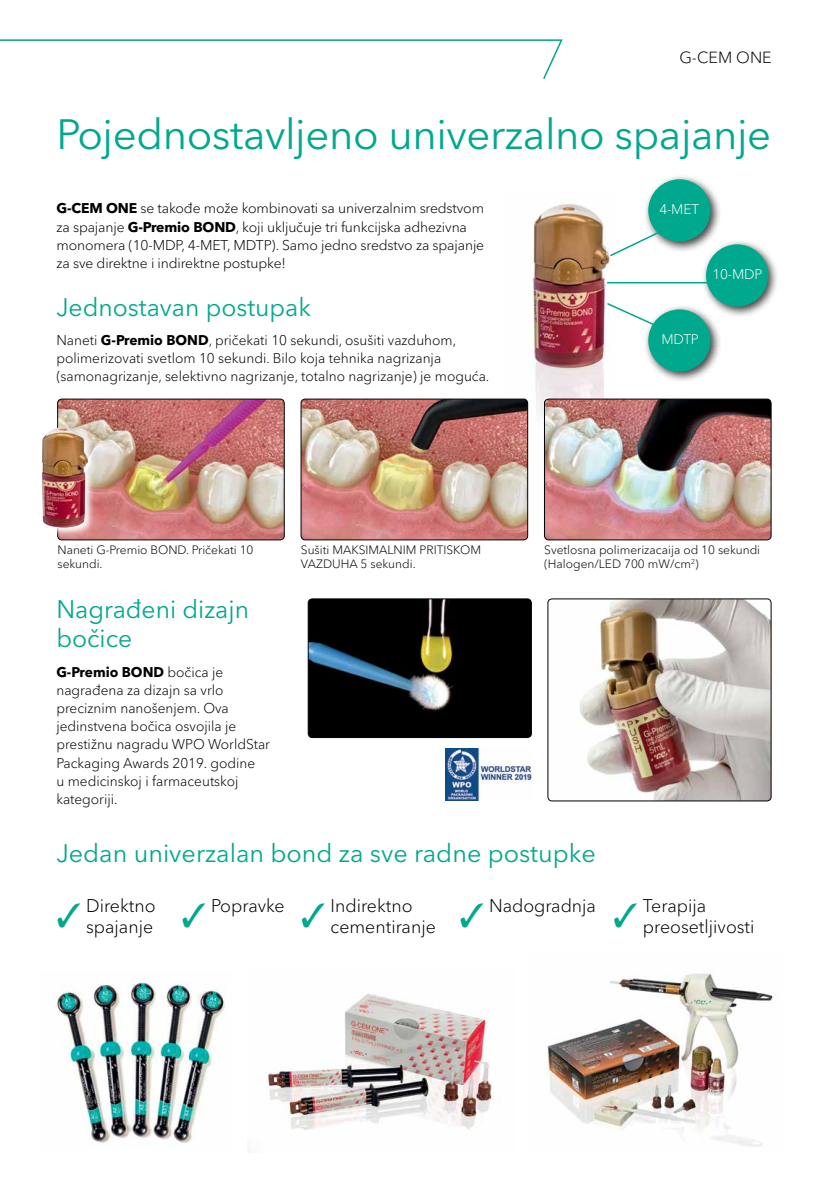
<style>
.page{position:relative;width:828px;height:1191px;background:#fff}
.page>*{position:absolute;margin:0;border:0;box-sizing:border-box;transform-origin:0 0}
.t1{font:42px "Avenir Next Cyr";letter-spacing:-.01em;color:#00a88e}
.t2{font:25.2px/29.4px "Avenir Next Cyr";color:#00a88e}
.t3{font:300 18.2px/21px "Avenir Next Cyr";color:#000}
.t4{font:300 16px "Avenir Next Cyr";color:#000}
.t5{font:300 14px/18.2px "Avenir Next Cyr";color:#000}
.t6{font:300 13.8px "Avenir Next Cyr";letter-spacing:-.01em;color:#fff}
.t7{font:300 12px/14px "Avenir Next Cyr";color:#000}
.s1{font-weight:700}
</style>
<div class="page">
<img style="left:52px;top:982px;width:173px;height:163px">
<img style="left:247px;top:994px;width:246px;height:158px">
<img style="left:546px;top:973px;width:227px;height:173px">
<img style="left:308px;top:599px;width:223px;height:138px">
<div style="left:308px;top:599px;width:223px;height:138px;border:1px solid #000;border-radius:4px"></div>
<img style="left:446px;top:748px;width:86px;height:52px">
<img style="left:549px;top:599px;width:222px;height:202px">
<div style="left:548px;top:599px;width:223px;height:202px;border:1px solid #000;border-radius:4px"></div>
<svg style="left:0;top:39px;width:563px;height:40px"></svg>
<img style="left:507px;top:203px;width:110px;height:235px">
<div style="left:643px;top:174px;width:79px;height:79px;background:#000;opacity:.75"></div>
<div style="left:648px;top:179px;width:62px;height:63px;background:#00a88e;border-radius:50%"></div>
<div style="left:701px;top:239px;width:78px;height:79px;background:#000;opacity:.75"></div>
<div style="left:706px;top:244px;width:62px;height:63px;background:#00a88e;border-radius:50%"></div>
<div style="left:643px;top:304px;width:79px;height:79px;background:#000;opacity:.75"></div>
<div style="left:648px;top:309px;width:62px;height:63px;background:#00a88e;border-radius:50%"></div>
<svg style="left:608px;top:226px;width:61px;height:32px"></svg>
<hr style="left:607px;top:282px;width:106px;height:1px;background:#00a88e">
<svg style="left:605px;top:301px;width:54px;height:27px"></svg>
<img style="left:58px;top:399px;width:226px;height:141px">
<div style="left:57px;top:399px;width:227px;height:141px;border:1px solid #000;border-radius:4px"></div>
<img style="left:301px;top:399px;width:227px;height:141px">
<div style="left:301px;top:399px;width:227px;height:141px;border:1px solid #000;border-radius:4px"></div>
<img style="left:544px;top:399px;width:227px;height:141px">
<div style="left:544px;top:399px;width:227px;height:141px;border:1px solid #000;border-radius:4px"></div>
<svg style="left:57px;top:425px;width:41px;height:112px"></svg>
<img style="left:42px;top:427px;width:46px;height:101px">
<p class="t4" style="left:679px;top:47px;width:94px">G-CEM ONE</p>
<h1 class="t1" style="left:56px;top:109px;width:716px">Pojednostavljeno univerzalno spajanje</h1>
<p class="t5" style="left:56px;top:199px;width:429px"><span class="s1">G-CEM ONE</span> se takođe može kombinovati sa univerzalnim sredstvom za spajanje <span class="s1">G-Premio BOND</span>, koji uključuje tri funkcijska adhezivna monomera (10-MDP, 4-MET, MDTP). Samo jedno sredstvo za spajanje za sve direktne i indirektne postupke!</p>
<h2 class="t2" style="left:56px;top:292px;width:256px">Jednostavan postupak</h2>
<p class="t5" style="left:56px;top:331px;width:434px">Naneti <span class="s1">G-Premio BOND</span>, pričekati 10 sekundi, osušiti vazduhom, polimerizovati svetlom 10 sekundi. Bilo koja tehnika nagrizanja (samonagrizanje, selektivno nagrizanje, totalno nagrizanje) je moguća.</p>
<p class="t6" style="left:659px;top:201px;width:41px">4-MET</p>
<p class="t6" style="left:712px;top:266px;width:52px">10-MDP</p>
<p class="t6" style="left:661px;top:331px;width:39px">MDTP</p>
<p class="t7" style="left:57px;top:543px;width:198px">Naneti G-Premio BOND. Pričekati 10 sekundi.</p>
<p class="t7" style="left:301px;top:543px;width:182px">Sušiti MAKSIMALNIM PRITISKOM<br>VAZDUHA 5 sekundi.</p>
<p class="t7" style="left:544px;top:543px;width:217px">Svetlosna polimerizacaija od 10 sekundi (Halogen/LED 700 mW/cm<sup>2</sup>)</p>
<h2 class="t2" style="left:56px;top:594px;width:194px">Nagrađeni dizajn bočice</h2>
<p class="t5" style="left:56px;top:662px;width:215px"><span class="s1">G-Premio BOND</span> bočica je nagrađena za dizajn sa vrlo preciznim nanošenjem. Ova jedinstvena bočica osvojila je prestižnu nagradu WPO WorldStar<br>Packaging Awards 2019. godine<br>u medicinskoj i farmaceutskoj kategoriji.</p>
<h2 class="t2" style="left:56px;top:838px;width:541px">Jedan univerzalan bond za sve radne postupke</h2>
<h3 class="t3" style="left:86px;top:895px;width:122px">Direktno spajanje <sup>✓</sup></h3>
<h3 class="t3" style="left:211px;top:895px;width:75px">Popravke</h3>
<h3 class="t3" style="left:330px;top:895px;width:155px">Indirektno cementiranje <sup>✓</sup></h3>
<h3 class="t3" style="left:489px;top:895px;width:108px">Nadogradnja</h3>
<h3 class="t3" style="left:643px;top:895px;width:113px">Terapija preosetljivosti</h3>
</div>
